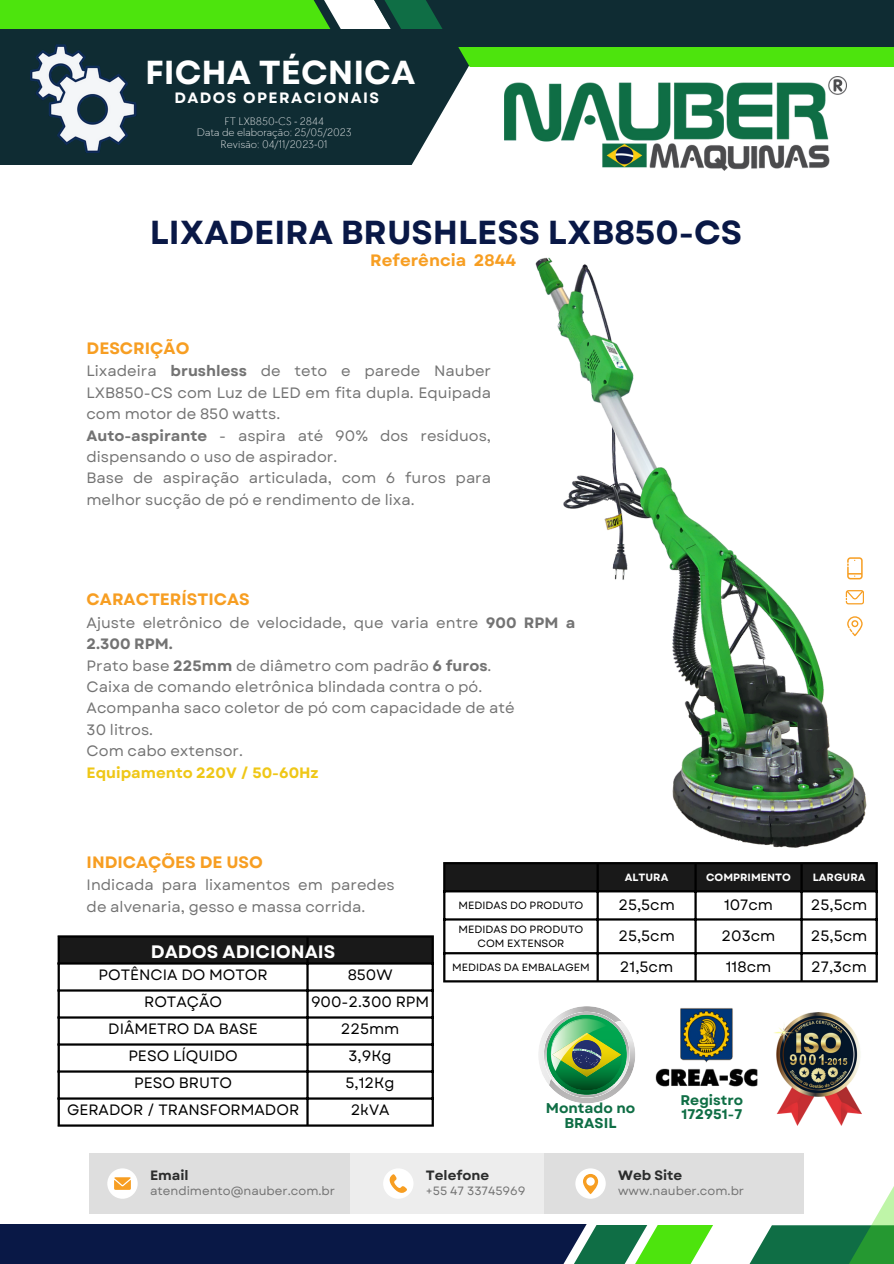
<style>
.page{position:relative;width:894px;height:1264px;background:#fff}
.page>*{position:absolute;margin:0;border:0;box-sizing:border-box;transform-origin:0 0}
.t1{font:700 33.15px "Garet";color:#091846}
.t2{font:700 33.15px "Garet";color:#fff}
.t3{font:700 18px "Garet";color:#fff}
.t4{font:700 16.5px "Garet";color:#f79e22}
.t5{font:15px/21.3px "Garet";color:#737373}
.t6{font:15px "Garet";color:#000}
.t7{font:700 15px "Garet";color:#efc717}
.t8{font:700 15px "Garet";letter-spacing:.1em;color:#fff}
.t9{font:700 14.1px/15px "Garet";color:#0f6e45;text-align:center}
.t10{font:700 13.95px "Garet";color:#0f6e45}
.t11{font:700 13.5px "Garet";color:#2c2d2d}
.t12{font:12px "Garet";color:#737373}
.t13{font:200 11.25px "TT Chocolates";color:#fff}
.t14{font:10.5px/14px "Garet";color:#000;text-align:center}
.t15{font:700 10.5px "Garet";color:#fff}
.s1{font-weight:700}
</style>
<div class="page">
<svg style="left:0;top:66px;width:625px;height:99px;fill:#0f2c33"></svg>
<svg style="left:750px;top:1225px;width:41px;height:38px;fill:#0f6e45"></svg>
<svg style="left:0;top:1213px;width:715px;height:50px"></svg>
<svg style="left:0;top:0;width:893px;height:66px;background:#286b2c"></svg>
<div style="left:89px;top:1152px;width:715px;height:61px;background:#d9d9d9"></div>
<div style="left:350px;top:1152px;width:193px;height:61px;background:#ededed"></div>
<svg style="left:791px;top:900px;width:102px;height:363px"></svg>
<div style="left:107px;top:1168px;width:31px;height:30px;background:#fff;border-radius:50%"></div>
<svg style="left:114px;top:1177px;width:17px;height:12px"></svg>
<div style="left:383px;top:1168px;width:30px;height:30px;background:#fff;border-radius:50%"></div>
<svg style="left:389px;top:1174px;width:18px;height:18px"></svg>
<div style="left:575px;top:1168px;width:30px;height:30px;background:#fff;border-radius:50%"></div>
<svg style="left:583px;top:1173px;width:15px;height:21px"></svg>
<img style="left:504px;top:76px;width:342px;height:95px">
<img style="left:31px;top:43px;width:106px;height:109px">
<div style="left:60px;top:937px;width:371px;height:25px;background:#191919"></div>
<hr style="left:58px;top:937px;width:2px;height:187px;background:#000">
<hr style="left:306px;top:937px;width:2px;height:187px;background:#000">
<hr style="left:431px;top:937px;width:3px;height:187px;background:#000">
<hr style="left:58px;top:935px;width:376px;height:2px;background:#000">
<hr style="left:58px;top:962px;width:376px;height:2px;background:#000">
<hr style="left:58px;top:989px;width:376px;height:2px;background:#000">
<hr style="left:58px;top:1016px;width:376px;height:2px;background:#000">
<hr style="left:58px;top:1043px;width:376px;height:2px;background:#000">
<hr style="left:58px;top:1070px;width:376px;height:2px;background:#000">
<hr style="left:58px;top:1097px;width:376px;height:2px;background:#000">
<hr style="left:58px;top:1124px;width:376px;height:2px;background:#000">
<div style="left:445px;top:864px;width:430px;height:26px;background:#191919"></div>
<hr style="left:443px;top:864px;width:2px;height:116px;background:#000">
<hr style="left:596px;top:864px;width:2px;height:116px;background:#000">
<hr style="left:694px;top:864px;width:2px;height:116px;background:#000">
<hr style="left:800px;top:864px;width:2px;height:116px;background:#000">
<hr style="left:875px;top:864px;width:2px;height:116px;background:#000">
<hr style="left:443px;top:862px;width:434px;height:2px;background:#000">
<hr style="left:443px;top:890px;width:434px;height:2px;background:#000">
<hr style="left:443px;top:918px;width:434px;height:2px;background:#000">
<hr style="left:443px;top:952px;width:434px;height:2px;background:#000">
<hr style="left:443px;top:980px;width:434px;height:2px;background:#000">
<img style="left:655px;top:1008px;width:103px;height:79px">
<svg style="left:538px;top:1006px;width:97px;height:97px"></svg>
<img style="left:774px;top:1012px;width:87px;height:113px">
<img style="left:535px;top:257px;width:332px;height:590px">
<p class="t2" style="left:145px;top:48px;width:272px">FICHA TÉCNICA</p>
<p class="t8" style="left:174px;top:87px;width:206px">DADOS OPERACIONAIS</p>
<p class="t13" style="left:224px;top:115px;width:101px">FT LXB850-CS - 2844</p>
<p class="t13" style="left:197px;top:126px;width:156px">Data de elaboração: 25/05/2023</p>
<p class="t13" style="left:220px;top:137px;width:109px">Revisão: 04/11/2023-01</p>
<p class="t1" style="left:150px;top:208px;width:593px">LIXADEIRA BRUSHLESS LXB850-CS</p>
<p class="t4" style="left:370px;top:248px;width:147px">Referência 2844</p>
<p class="t4" style="left:87px;top:336px;width:104px">DESCRIÇÃO</p>
<p class="t5" style="left:86px;top:360px;width:406px;text-align:justify">Lixadeira <span class="s1">brushless</span> de teto e parede Nauber LXB850-CS com Luz de LED em fita dupla. Equipada com motor de 850 watts.</p>
<p class="t5" style="left:86px;top:425px;width:406px"><span class="s1">Auto-aspirante</span> - aspira até 90% dos resíduos, dispensando o uso de aspirador.</p>
<p class="t5" style="left:86px;top:467px;width:406px">Base de aspiração articulada, com 6 furos para melhor sucção de pó e rendimento de lixa.</p>
<p class="t4" style="left:87px;top:587px;width:165px">CARACTERÍSTICAS</p>
<p class="t5" style="left:87px;top:612px;width:490px">Ajuste eletrônico de velocidade, que varia entre <span class="s1">900 RPM a<br>2.300 RPM.</span></p>
<p class="t5" style="left:87px;top:655px;width:406px">Prato base <span class="s1">225mm</span> de diâmetro com padrão <span class="s1">6 furos</span>.</p>
<p class="t5" style="left:87px;top:676px;width:397px">Caixa de comando eletrônica blindada contra o pó.</p>
<p class="t5" style="left:87px;top:697px;width:429px">Acompanha saco coletor de pó com capacidade de até</p>
<p class="t5" style="left:87px;top:719px;width:68px">30 litros.</p>
<p class="t5" style="left:87px;top:740px;width:158px">Com cabo extensor.</p>
<p class="t7" style="left:87px;top:761px;width:233px">Equipamento 220V / 50-60Hz</p>
<p class="t4" style="left:87px;top:850px;width:178px">INDICAÇÕES DE USO</p>
<p class="t5" style="left:87px;top:873px;width:309px;line-height:22.5px">Indicada para lixamentos em paredes de alvenaria, gesso e massa corrida.</p>
<p class="t3" style="left:151px;top:938px;width:186px">DADOS ADICIONAIS</p>
<p class="t6" style="left:98px;top:964px;width:171px">POTÊNCIA DO MOTOR</p>
<p class="t6" style="left:347px;top:964px;width:46px">850W</p>
<p class="t6" style="left:144px;top:991px;width:79px">ROTAÇÃO</p>
<p class="t6" style="left:311px;top:991px;width:120px">900-2.300 RPM</p>
<p class="t6" style="left:108px;top:1018px;width:151px">DIÂMETRO DA BASE</p>
<p class="t6" style="left:341px;top:1018px;width:60px">225mm</p>
<p class="t6" style="left:128px;top:1045px;width:111px">PESO LÍQUIDO</p>
<p class="t6" style="left:348px;top:1045px;width:45px">3,9Kg</p>
<p class="t6" style="left:134px;top:1072px;width:99px">PESO BRUTO</p>
<p class="t6" style="left:345px;top:1072px;width:50px">5,12Kg</p>
<p class="t6" style="left:67px;top:1099px;width:234px">GERADOR / TRANSFORMADOR</p>
<p class="t6" style="left:350px;top:1099px;width:40px">2kVA</p>
<p class="t15" style="left:624px;top:869px;width:45px">ALTURA</p>
<p class="t15" style="left:706px;top:869px;width:86px">COMPRIMENTO</p>
<p class="t15" style="left:812px;top:869px;width:54px">LARGURA</p>
<p class="t14" style="left:458px;top:898px;width:126px">MEDIDAS DO PRODUTO</p>
<p class="t6" style="left:618px;top:893px;width:58px">25,5cm</p>
<p class="t6" style="left:723px;top:893px;width:51px">107cm</p>
<p class="t6" style="left:810px;top:893px;width:58px">25,5cm</p>
<p class="t14" style="left:458px;top:922px;width:126px">MEDIDAS DO PRODUTO<br>COM EXTENSOR</p>
<p class="t6" style="left:618px;top:924px;width:58px">25,5cm</p>
<p class="t6" style="left:721px;top:924px;width:55px">203cm</p>
<p class="t6" style="left:810px;top:924px;width:58px">25,5cm</p>
<p class="t14" style="left:452px;top:960px;width:139px">MEDIDAS DA EMBALAGEM</p>
<p class="t6" style="left:619px;top:955px;width:55px">21,5cm</p>
<p class="t6" style="left:725px;top:955px;width:47px">118cm</p>
<p class="t6" style="left:811px;top:955px;width:57px">27,3cm</p>
<p class="t9" style="left:545px;top:1100px;width:91px">Montado no<br>BRASIL</p>
<p class="t10" style="left:680px;top:1089px;width:64px">Registro</p>
<p class="t10" style="left:681px;top:1104px;width:62px">172951-7</p>
<p class="t11" style="left:150px;top:1165px;width:40px">Email</p>
<p class="t12" style="left:150px;top:1181px;width:186px">atendimento@nauber.com.br</p>
<p class="t11" style="left:426px;top:1165px;width:65px">Telefone</p>
<p class="t12" style="left:426px;top:1181px;width:101px">+55 47 33745969</p>
<p class="t11" style="left:618px;top:1165px;width:66px">Web Site</p>
<p class="t12" style="left:618px;top:1181px;width:127px">www.nauber.com.br</p>
</div>
